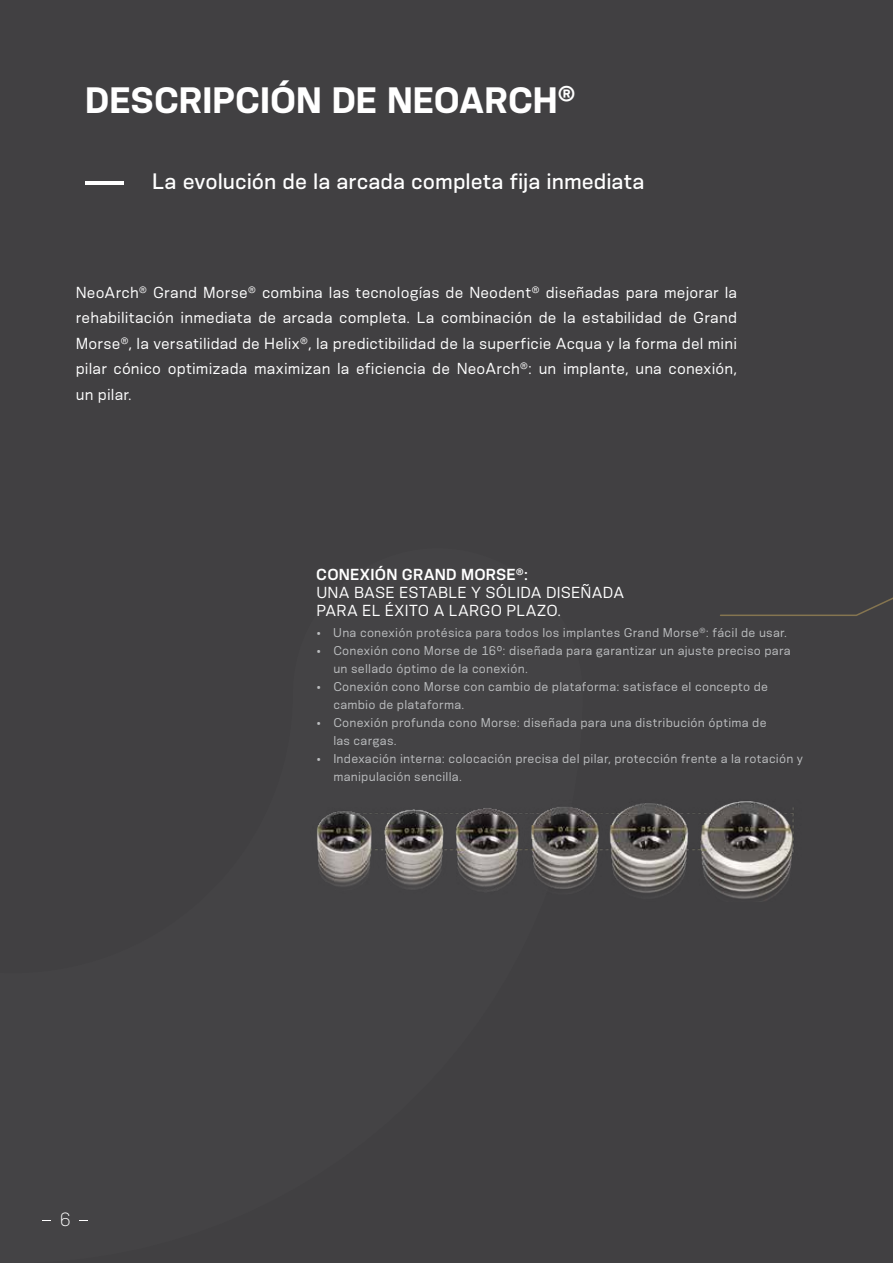
<style>
.page{position:relative;width:893px;height:1263px;background:#414042}
.page>*{position:absolute;margin:0;border:0;box-sizing:border-box;transform-origin:0 0}
.t1{font:700 34.5px "Konsens";color:#fff}
.t2{font:500 21px "Konsens";color:#fff}
.t3{font:300 18px "Konsens";color:#fff}
.t4{font:15px/25.5px "Konsens";letter-spacing:.01em;color:#fff;text-align:justify}
.t5{font:12px/18px "Konsens";letter-spacing:.02em;color:#bcbec0}
.s1{font-weight:600}
</style>
<div class="page">
<hr style="left:85px;top:181px;width:39px;height:3px;background:#fff">
<img style="left:317px;top:801px;width:477px;height:100px">
<svg style="left:720px;top:597px;width:173px;height:19px"></svg>
<h1 class="t1" style="left:85px;top:78px;width:492px">DESCRIPCIÓN DE NEOARCH<sup>®</sup></h1>
<h2 class="t2" style="left:152px;top:168px;width:494px">La evolución de la arcada completa fija inmediata</h2>
<p class="t4" style="left:76px;top:279px;width:663px">NeoArch<sup>®</sup> Grand Morse<sup>®</sup> combina las tecnologías de Neodent<sup>®</sup> diseñadas para mejorar la rehabilitación inmediata de arcada completa. La combinación de la estabilidad de Grand Morse<sup>®</sup>, la versatilidad de Helix<sup>®</sup>, la predictibilidad de la superficie Acqua y la forma del mini pilar cónico optimizada maximizan la eficiencia de NeoArch<sup>®</sup>: un implante, una conexión, un pilar.</p>
<p class="t4" style="left:316px;top:565px;width:309px;line-height:18px;text-align:left"><span class="s1">CONEXIÓN GRAND MORSE</span><sup>®</sup><span class="s1">:<br></span>UNA BASE ESTABLE Y SÓLIDA DISEÑADA<br>PARA EL ÉXITO A LARGO PLAZO.</p>
<h3 class="t3" style="left:60px;top:1209px;width:12px">6</h3>
<p class="t5" style="left:316px;top:623px;width:472px">• Una conexión protésica para todos los implantes Grand Morse<sup>®</sup>: fácil de usar.</p>
<p class="t5" style="left:333px;top:641px;width:459px;text-indent:-17px">• Conexión cono Morse de 16º: diseñada para garantizar un ajuste preciso para un sellado óptimo de la conexión.</p>
<p class="t5" style="left:333px;top:677px;width:436px;text-indent:-17px">• Conexión cono Morse con cambio de plataforma: satisface el concepto de cambio de plataforma.</p>
<p class="t5" style="left:333px;top:713px;width:435px;text-indent:-17px">• Conexión profunda cono Morse: diseñada para una distribución óptima de las cargas.</p>
<p class="t5" style="left:333px;top:749px;width:471px;text-indent:-17px">• Indexación interna: colocación precisa del pilar, protección frente a la rotación y manipulación sencilla.</p>
</div>
